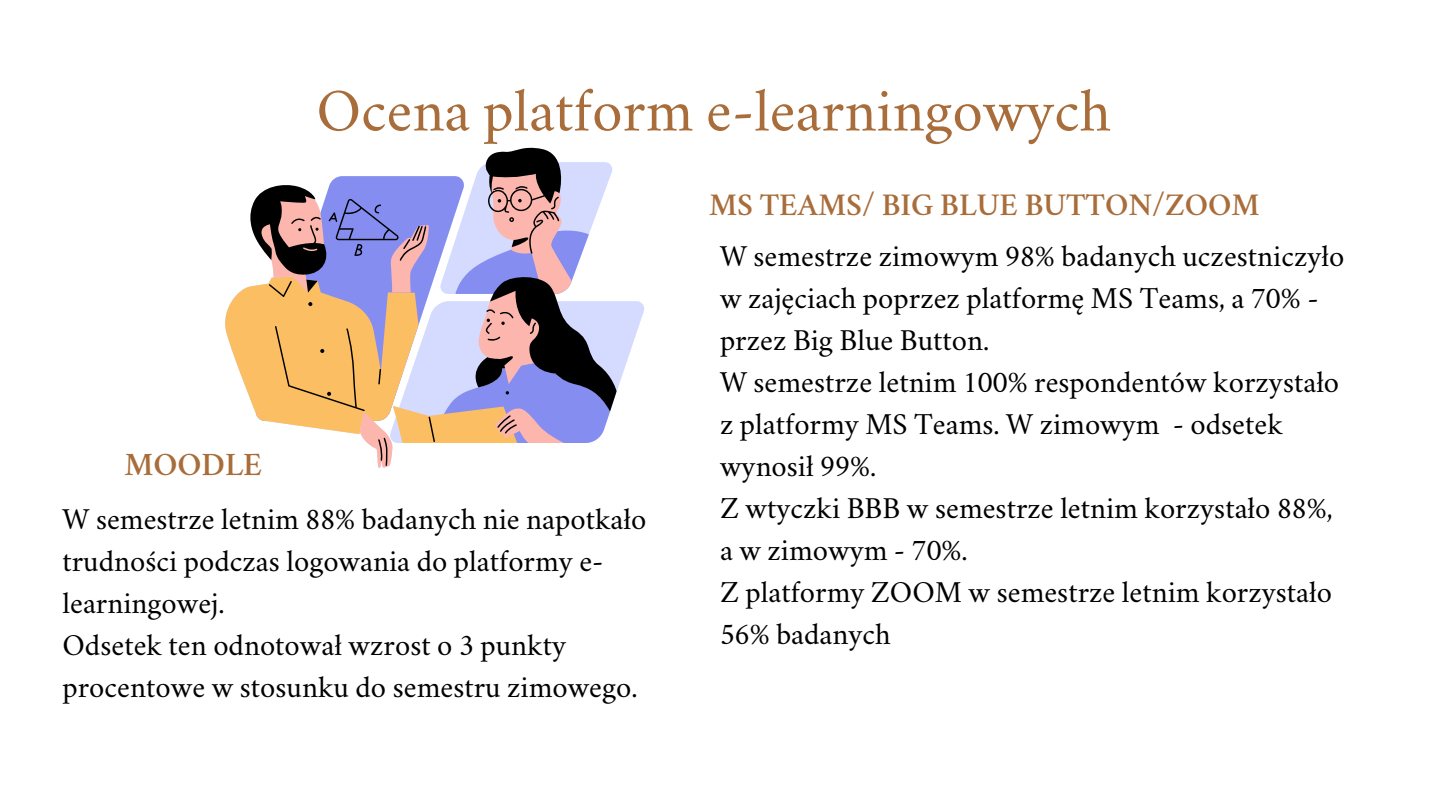
<style>
.page{position:relative;width:1440px;height:810px;background:#fff}
.page>*{position:absolute;margin:0;border:0;box-sizing:border-box;transform-origin:0 0}
.t1{font:60px "Crimson";color:#a86d3a}
.t2{font:600 32.7px "Crimson";color:#a86d3a}
.t3{font:600 31.7px "Crimson";color:#a86d3a}
.t4{font:30px/42px "Crimson";color:#000}
</style>
<div class="page">
<svg style="left:617px;top:301px;width:27px;height:89px;fill:#d4dbfe"></svg>
<svg style="left:225px;top:287px;width:22px;height:104px;fill:#fbbe63"></svg>
<svg style="left:247px;top:147px;width:370px;height:319px"></svg>
<h1 class="t1" style="left:316px;top:86px;width:796px">Ocena platform e-learningowych</h1>
<p class="t2" style="left:124px;top:452px;width:140px">MOODLE</p>
<p class="t4" style="left:63px;top:501px;width:585px">W semestrze letnim 88% badanych nie napotkało trudności podczas logowania do platformy e&shy;learningowej.<br>Odsetek ten odnotował wzrost o 3 punkty procentowe w stosunku do semestru zimowego.</p>
<p class="t3" style="left:709px;top:193px;width:552px">MS TEAMS/ BIG BLUE BUTTON/ZOOM</p>
<p class="t4" style="left:720px;top:238px;width:626px">W semestrze zimowym 98% badanych uczestniczyło w zajęciach poprzez platformę MS Teams, a 70% - przez Big Blue Button.<br>W semestrze letnim 100% respondentów korzystało z platformy MS Teams. W zimowym - odsetek wynosił 99%.<br>Z wtyczki BBB w semestrze letnim korzystało 88%, a w zimowym - 70%.<br>Z platformy ZOOM w semestrze letnim korzystało 56% badanych</p>
</div>
